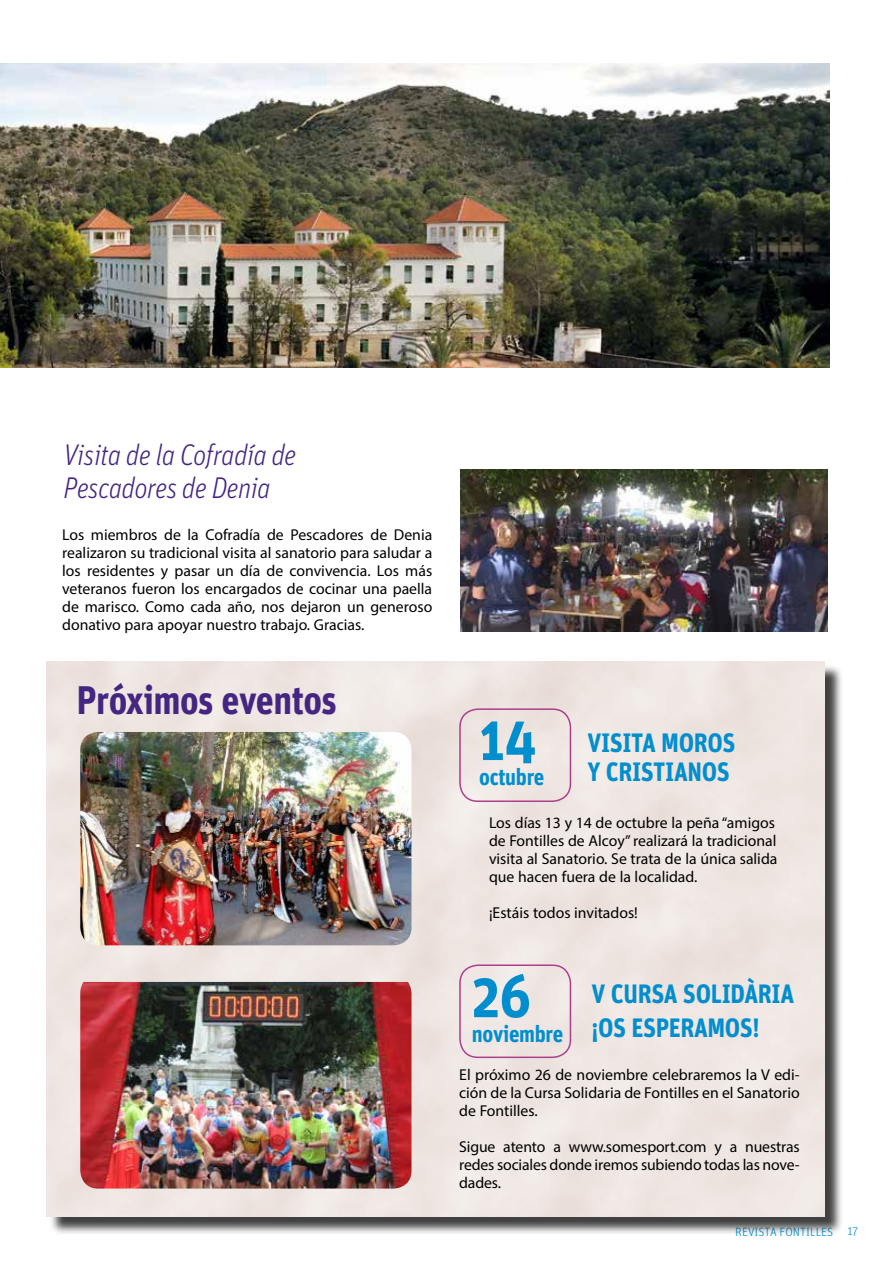
<style>
.page{position:relative;width:893px;height:1263px;background:#fff}
.page>*{position:absolute;margin:0;border:0;box-sizing:border-box;transform-origin:0 0}
.t1{font:700 60px "Unit OT";color:#008ecf;scale:.9 1}
.t2{font:700 39.9px "Unit OT";letter-spacing:-.015em;color:#442682;scale:.9 1}
.t3{font:italic 300 30px/32.4px "Unit OT";letter-spacing:-.015em;color:#442682;scale:.9 1}
.t4{font:700 26.7px/28.8px "Unit OT";letter-spacing:-.015em;color:#008ecf;scale:.9 1}
.t5{font:700 23.25px "Unit OT";letter-spacing:-.015em;color:#008ecf;scale:.9 1}
.t6{font:15.75px/18px "Myriad Pro";color:#000;text-align:justify}
.t7{font:300 12px "Unit OT";color:#008ecf}
</style>
<div class="page">
<div style="left:49px;top:664px;width:794px;height:571px;background:#000;opacity:.75"></div>
<div style="left:47px;top:662px;width:778px;height:554px;background:#efe6e3"></div>
<img style="left:0;top:64px;width:829px;height:303px">
<img style="left:80px;top:982px;width:331px;height:206px">
<div style="left:459px;top:964px;width:112px;height:94px;border:2px solid #ad3e8d;border-radius:18px"></div>
<div style="left:459px;top:708px;width:112px;height:94px;border:2px solid #ad3e8d;border-radius:18px"></div>
<img style="left:460px;top:469px;width:367px;height:162px">
<img style="left:80px;top:732px;width:331px;height:213px">
<h3 class="t3" style="left:64px;top:439px;width:260px">Visita de la Cofradía de<br>Pescadores de Denia</h3>
<p class="t6" style="left:62px;top:525px;width:372px">Los miembros de la Cofradía de Pescadores de Denia realizaron su tradicional visita al sanatorio para saludar a los residentes y pasar un día de convivencia. Los más veteranos fueron los encargados de cocinar una paella de marisco. Como cada año, nos dejaron un generoso donativo para apoyar nuestro trabajo. Gracias.</p>
<h2 class="t2" style="left:76px;top:675px;width:291px">Próximos eventos</h2>
<h1 class="t1" style="left:479px;top:702px;width:66px">14</h1>
<h3 class="t5" style="left:479px;top:763px;width:74px">octubre</h3>
<h3 class="t4" style="left:587px;top:728px;width:166px">VISITA MOROS<br>Y CRISTIANOS</h3>
<p class="t6" style="left:489px;top:813px;width:290px;text-align:left">Los días 13 y 14 de octubre la peña “amigos de Fontilles de Alcoy” realizará la tradicional visita al Sanatorio. Se trata de la única salida que hacen fuera de la localidad.</p>
<p class="t6" style="left:489px;top:903px;width:150px">¡Estáis todos invitados!</p>
<h1 class="t1" style="left:472px;top:960px;width:67px">26</h1>
<h3 class="t5" style="left:472px;top:1020px;width:103px">noviembre</h3>
<h3 class="t4" style="left:592px;top:979px;width:227px">V CURSA SOLIDÀRIA</h3>
<h3 class="t4" style="left:592px;top:1013px;width:188px">¡OS ESPERAMOS!</h3>
<p class="t6" style="left:459px;top:1065px;width:342px">El próximo 26 de noviembre celebraremos la V edi&shy;ción de la Cursa Solidaria de Fontilles en el Sanatorio de Fontilles.</p>
<p class="t6" style="left:459px;top:1137px;width:342px">Sigue atento a www.somesport.com y a nuestras redes sociales donde iremos subiendo todas las nove&shy;dades.</p>
<p class="t7" style="left:735px;top:1225px;width:124px">REVISTA FONTILLES 17</p>
</div>
